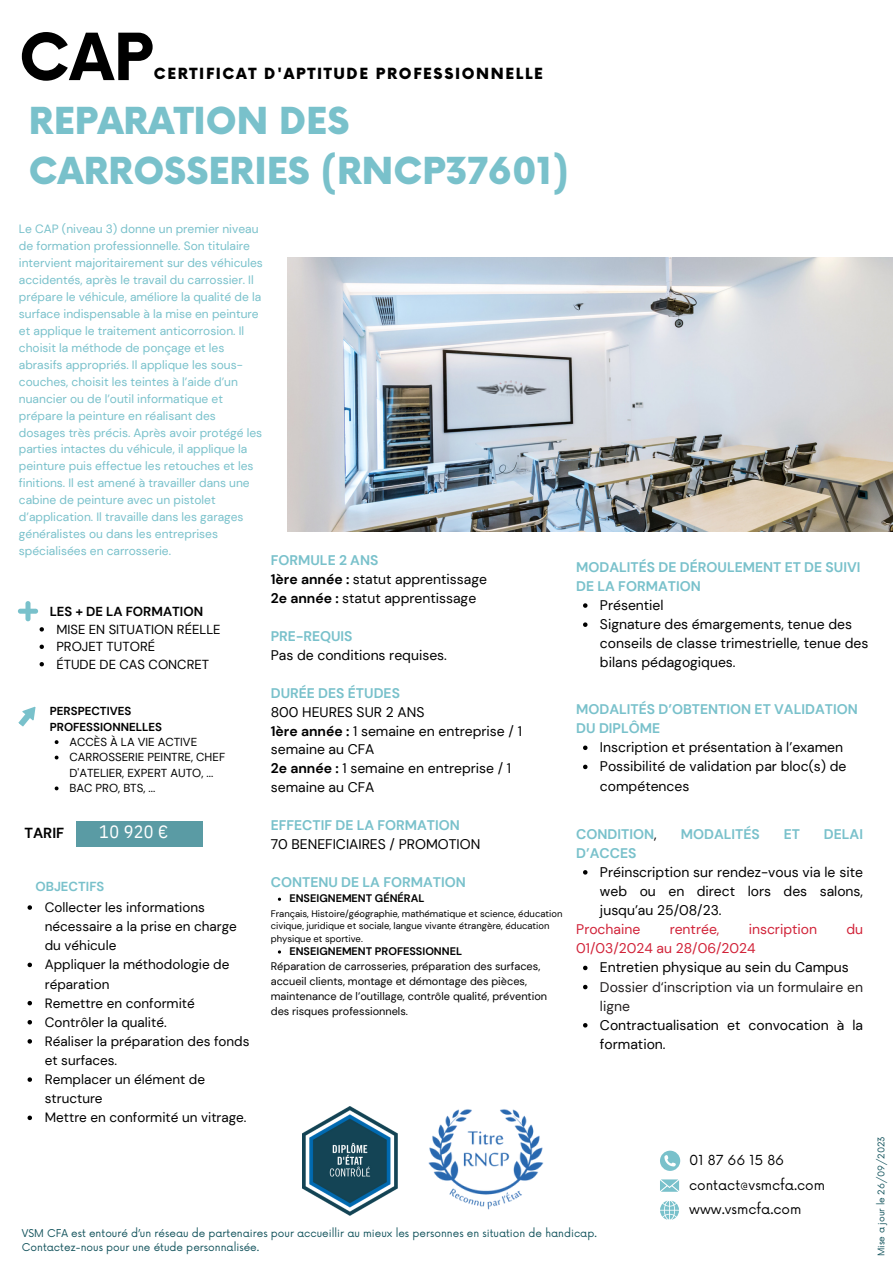
<style>
.page{position:relative;width:893px;height:1264px;background:#fff}
.page>*{position:absolute;margin:0;border:0;box-sizing:border-box;transform-origin:0 0}
.t1{font:700 63.3px "Now";color:#000}
.t2{font:900 36.3px "Now";color:#79c1cb}
.t3{font:18px "IBM Plex Sans Cond";color:#fff}
.t4{font:900 15px "Now";letter-spacing:.11em;color:#000}
.t5{font:700 14.55px "DM Sans";color:#000}
.t6{font:13.95px/19px "DM Sans";color:#000}
.t7{font:700 13.95px/19px "DM Sans";color:#79c1cb}
.t8{font:13.95px "DM Sans";color:#d12238}
.t9{font:13.95px/19px "DM Sans";color:#231f20}
.t10{font:13.5px/19px "DM Sans";color:#000}
.t11{font:13.5px "Now";color:#000}
.t12{font:13.05px "DM Sans";color:#000}
.t13{font:700 13.05px "DM Sans";color:#000}
.t14{font:700 13.05px "DM Sans";color:#79c1cb}
.t15{font:12px/17px "DM Sans";color:#79c1cb}
.t16{font:11.55px/15.5px "DM Sans";color:#000}
.t17{font:700 11.55px "DM Sans";color:#000}
.t18{font:10.95px/15px "DM Sans";color:#000}
.t19{font:700 10.95px "DM Sans";color:#000}
.t20{font:10.5px "Now";color:#11525b}
.t21{font:9.45px/12.6px "DM Sans";color:#000}
.t22{font:9px "Now";color:#11525b}
.s1{font-weight:700}
.s2{font-weight:400;color:#000}
</style>
<div class="page">
<img style="left:287px;top:257px;width:605px;height:275px">
<svg style="left:18px;top:601px;width:20px;height:20px"></svg>
<svg style="left:18px;top:706px;width:18px;height:21px"></svg>
<img style="left:429px;top:1109px;width:114px;height:100px">
<img style="left:303px;top:1106px;width:94px;height:109px">
<svg style="left:660px;top:1150px;width:20px;height:20px"></svg>
<svg style="left:660px;top:1179px;width:19px;height:12px"></svg>
<svg style="left:660px;top:1200px;width:19px;height:19px"></svg>
<img style="left:469px;top:366px;width:82px;height:47px">
<svg style="left:40px;top:627px;width:4px;height:4px"></svg>
<svg style="left:40px;top:644px;width:4px;height:5px"></svg>
<svg style="left:40px;top:662px;width:4px;height:4px"></svg>
<svg style="left:55px;top:740px;width:3px;height:4px"></svg>
<svg style="left:55px;top:755px;width:3px;height:4px"></svg>
<svg style="left:55px;top:786px;width:3px;height:4px"></svg>
<svg style="left:583px;top:745px;width:4px;height:5px"></svg>
<svg style="left:583px;top:764px;width:4px;height:5px"></svg>
<div style="left:77px;top:821px;width:126px;height:25px;background:#5a9ba4"></div>
<svg style="left:583px;top:870px;width:4px;height:4px"></svg>
<svg style="left:583px;top:965px;width:4px;height:5px"></svg>
<svg style="left:583px;top:984px;width:4px;height:5px"></svg>
<svg style="left:583px;top:1023px;width:4px;height:4px"></svg>
<svg style="left:28px;top:905px;width:4px;height:4px"></svg>
<svg style="left:28px;top:962px;width:4px;height:5px"></svg>
<svg style="left:28px;top:1000px;width:4px;height:5px"></svg>
<svg style="left:28px;top:1020px;width:4px;height:4px"></svg>
<svg style="left:28px;top:1039px;width:4px;height:4px"></svg>
<svg style="left:28px;top:1077px;width:4px;height:4px"></svg>
<svg style="left:28px;top:1115px;width:4px;height:5px"></svg>
<svg style="left:583px;top:603px;width:4px;height:5px"></svg>
<svg style="left:583px;top:622px;width:4px;height:5px"></svg>
<p class="t1" style="left:19px;top:23px;width:135px">CAP</p>
<p class="t4" style="left:154px;top:66px;width:390px">CERTIFICAT D'APTITUDE PROFESSIONNELLE</p>
<p class="t2" style="left:29px;top:101px;width:322px">REPARATION DES</p>
<p class="t2" style="left:29px;top:152px;width:541px">CARROSSERIES (RNCP37601)</p>
<p class="t15" style="left:19px;top:220px;width:245px">Le CAP (niveau 3) donne un premier niveau de formation professionnelle. Son titulaire intervient majoritairement sur des véhicules accidentés, après le travail du carrossier. Il prépare le véhicule, améliore la qualité de la surface indispensable à la mise en peinture et applique le traitement anticorrosion. Il choisit la méthode de ponçage et les abrasifs appropriés. Il applique les sous&shy;couches, choisit les teintes à l’aide d’un nuancier ou de l’outil informatique et prépare la peinture en réalisant des dosages très précis. Après avoir protégé les parties intactes du véhicule, il applique la peinture puis effectue les retouches et les finitions. Il est amené à travailler dans une cabine de peinture avec un pistolet d’application. Il travaille dans les garages généralistes ou dans les entreprises spécialisées en carrosserie.</p>
<p class="t7" style="left:271px;top:551px;width:109px">FORMULE 2 ANS</p>
<p class="t6" style="left:271px;top:570px;width:218px"><span class="s1">1ère année :</span> statut apprentissage</p>
<p class="t6" style="left:271px;top:589px;width:207px"><span class="s1">2e année :</span> statut apprentissage</p>
<p class="t7" style="left:271px;top:626px;width:83px">PRE-REQUIS</p>
<p class="t6" style="left:271px;top:645px;width:178px">Pas de conditions requises.</p>
<p class="t7" style="left:271px;top:683px;width:131px">DURÉE DES ÉTUDES</p>
<p class="t6" style="left:271px;top:702px;width:155px">800 HEURES SUR 2 ANS</p>
<p class="t6" style="left:271px;top:721px;width:252px"><span class="s1">1ère année :</span> 1 semaine en entreprise / 1 semaine au CFA</p>
<p class="t6" style="left:271px;top:759px;width:242px"><span class="s1">2e année :</span> 1 semaine en entreprise / 1 semaine au CFA</p>
<p class="t7" style="left:271px;top:815px;width:191px">EFFECTIF DE LA FORMATION</p>
<p class="t6" style="left:271px;top:834px;width:211px">70 BENEFICIAIRES / PROMOTION</p>
<p class="t7" style="left:271px;top:872px;width:196px">CONTENU DE LA FORMATION</p>
<p class="t21" style="left:271px;top:907px;width:293px">Français, Histoire/géographie, mathématique et science, éducation civique, juridique et sociale, langue vivante étrangère, éducation physique et sportive.</p>
<p class="t18" style="left:271px;top:958px;width:278px">Réparation de carrosseries, préparation des surfaces, accueil clients, montage et démontage des pièces, maintenance de l’outillage, contrôle qualité, prévention des risques professionnels.</p>
<p class="t13" style="left:50px;top:603px;width:155px">LES + DE LA FORMATION</p>
<p class="t12" style="left:56px;top:620px;width:166px">MISE EN SITUATION RÉELLE</p>
<p class="t12" style="left:56px;top:638px;width:100px">PROJET TUTORÉ</p>
<p class="t12" style="left:56px;top:655px;width:154px">ÉTUDE DE CAS CONCRET</p>
<p class="t17" style="left:50px;top:703px;width:83px">PERSPECTIVES</p>
<p class="t17" style="left:50px;top:719px;width:114px">PROFESSIONNELLES</p>
<p class="t16" style="left:69px;top:734px;width:129px">ACCÈS À LA VIE ACTIVE</p>
<p class="t16" style="left:69px;top:749px;width:157px">CARROSSERIE PEINTRE, CHEF<br>D'ATELIER, EXPERT AUTO, ...</p>
<p class="t16" style="left:69px;top:780px;width:87px">BAC PRO, BTS, ...</p>
<p class="t5" style="left:24px;top:823px;width:41px">TARIF</p>
<p class="t3" style="left:99px;top:819px;width:70px">10 920 €</p>
<p class="t14" style="left:35px;top:878px;width:70px">OBJECTIFS</p>
<p class="t10" style="left:45px;top:897px;width:193px">Collecter les informations nécessaire a la prise en charge du véhicule</p>
<p class="t10" style="left:45px;top:955px;width:186px">Appliquer la méthodologie de réparation</p>
<p class="t10" style="left:45px;top:993px;width:151px">Remettre en conformité</p>
<p class="t10" style="left:45px;top:1012px;width:123px">Contrôler la qualité.</p>
<p class="t10" style="left:45px;top:1031px;width:206px">Réaliser la préparation des fonds et surfaces.</p>
<p class="t10" style="left:45px;top:1069px;width:162px">Remplacer un élément de structure</p>
<p class="t10" style="left:45px;top:1108px;width:203px">Mettre en conformité un vitrage.</p>
<p class="t19" style="left:289px;top:891px;width:136px">ENSEIGNEMENT GÉNÉRAL</p>
<p class="t19" style="left:289px;top:944px;width:174px">ENSEIGNEMENT PROFESSIONNEL</p>
<p class="t7" style="left:576px;top:557px;width:286px">MODALITÉS DE DÉROULEMENT ET DE SUIVI<br>DE LA FORMATION</p>
<p class="t6" style="left:600px;top:595px;width:65px">Présentiel</p>
<p class="t6" style="left:600px;top:615px;width:270px">Signature des émargements, tenue des conseils de classe trimestrielle, tenue des bilans pédagogiques.</p>
<p class="t7" style="left:576px;top:699px;width:283px">MODALITÉS D’OBTENTION ET VALIDATION<br>DU DIPLÔME</p>
<p class="t6" style="left:600px;top:738px;width:245px">Inscription et présentation à l’examen</p>
<p class="t6" style="left:600px;top:757px;width:248px">Possibilité de validation par bloc(s) de compétences</p>
<p class="t7" style="left:576px;top:824px;width:82px">CONDITION<span class="s2">,</span></p>
<p class="t7" style="left:681px;top:824px;width:80px">MODALITÉS</p>
<p class="t7" style="left:783px;top:824px;width:18px">ET</p>
<p class="t7" style="left:823px;top:824px;width:41px">DELAI</p>
<p class="t7" style="left:576px;top:843px;width:62px">D’ACCES</p>
<p class="t6" style="left:600px;top:862px;width:264px;text-align:justify">Préinscription sur rendez-vous via le site web ou en direct lors des salons, jusqu’au 25/08/23.</p>
<p class="t8" style="left:576px;top:920px;width:66px">Prochaine</p>
<p class="t8" style="left:669px;top:920px;width:51px">rentrée,</p>
<p class="t8" style="left:748px;top:920px;width:70px">inscription</p>
<p class="t8" style="left:846px;top:920px;width:18px">du</p>
<p class="t8" style="left:576px;top:939px;width:181px">01/03/2024 au 28/06/2024</p>
<p class="t6" style="left:600px;top:958px;width:250px">Entretien physique au sein du Campus</p>
<p class="t9" style="left:600px;top:977px;width:264px">Dossier d‘inscription via un formulaire en ligne</p>
<p class="t6" style="left:600px;top:1015px;width:264px">Contractualisation et convocation à la formation.</p>
<p class="t11" style="left:689px;top:1152px;width:96px">01 87 66 15 86</p>
<p class="t11" style="left:689px;top:1177px;width:137px">contact@vsmcfa.com</p>
<p class="t11" style="left:689px;top:1201px;width:114px">www.vsmcfa.com</p>
<p class="t20" style="left:22px;top:1227px;width:576px">VSM CFA est entouré d’un réseau de partenaires pour accueillir au mieux les personnes en situation de handicap.</p>
<p class="t20" style="left:22px;top:1241px;width:239px">Contactez-nous pour une étude personnalisée.</p>
<p class="t22" style="left:876px;top:1256px;width:122px;rotate:-90deg">Mise a jour le 26/09/2023</p>
</div>
